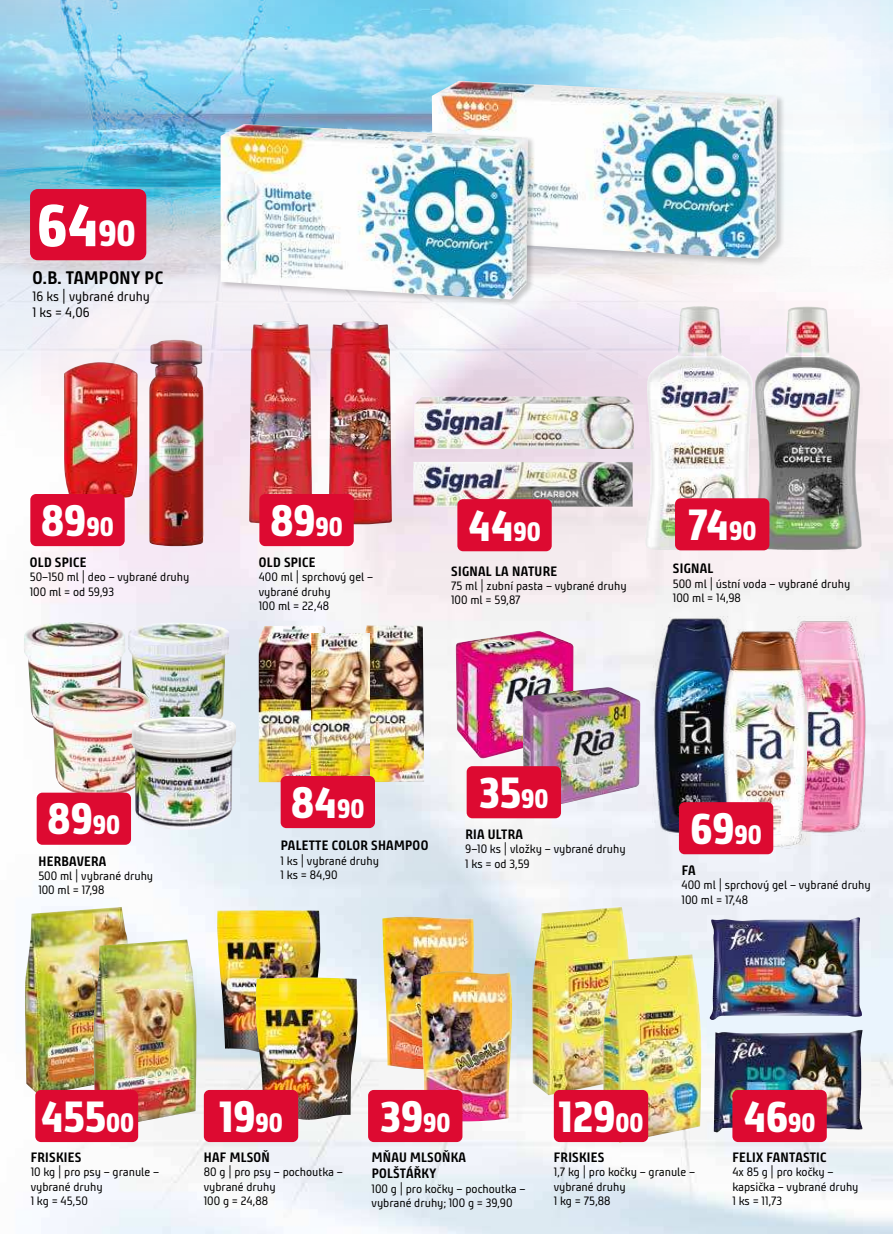
<style>
.page{position:relative;width:893px;height:1234px;background:#fff}
.page>*{position:absolute;margin:0;border:0;box-sizing:border-box;transform-origin:0 0}
.t1{font:800 59.25px "Bunday Clean";color:#fff}
.t2{font:800 43.35px "Bunday Clean";color:#fff}
.t3{font:700 18px "Bunday Clean";letter-spacing:.02em;color:#000}
.t4{font:700 13.5px/16.2px "Bunday Clean";letter-spacing:.02em;color:#000}
.t5{font:13.5px/16.2px "Bunday Clean";color:#000}
.t6{font:12px/14.4px "Bunday Clean";color:#000}
.s1{font-size:35.85px}
.s2{font-size:26.25px}
</style>
<div class="page">
<img style="left:31px;top:436px;width:862px;height:797px">
<img style="left:149px;top:436px;width:55px;height:110px">
<img style="left:24px;top:621px;width:101px;height:110px">
<img style="left:128px;top:622px;width:101px;height:94px">
<img style="left:49px;top:686px;width:101px;height:109px">
<img style="left:64px;top:436px;width:74px;height:63px">
<img style="left:131px;top:716px;width:105px;height:113px">
<img style="left:413px;top:462px;width:220px;height:44px">
<img style="left:456px;top:630px;width:117px;height:129px">
<img style="left:523px;top:687px;width:117px;height:121px">
<img style="left:645px;top:436px;width:108px;height:114px">
<img style="left:753px;top:436px;width:76px;height:114px">
<img style="left:652px;top:616px;width:88px;height:219px">
<img style="left:780px;top:616px;width:88px;height:219px">
<img style="left:217px;top:910px;width:103px;height:142px">
<img style="left:255px;top:977px;width:103px;height:143px">
<img style="left:25px;top:906px;width:106px;height:188px">
<img style="left:94px;top:939px;width:103px;height:188px">
<img style="left:382px;top:916px;width:92px;height:153px">
<img style="left:421px;top:970px;width:91px;height:151px">
<img style="left:532px;top:906px;width:99px;height:188px">
<img style="left:603px;top:954px;width:99px;height:188px">
<img style="left:710px;top:917px;width:152px;height:103px">
<img style="left:714px;top:1029px;width:149px;height:103px">
<div style="left:37px;top:792px;width:94px;height:52px;background:#dd0a31;border-radius:6px"></div>
<div style="left:30px;top:494px;width:95px;height:52px;background:#dd0a31;border-radius:6px"></div>
<div style="left:204px;top:1089px;width:94px;height:52px;background:#dd0a31;border-radius:6px"></div>
<div style="left:35px;top:1089px;width:103px;height:52px;background:#dd0a31;border-radius:6px"></div>
<div style="left:467px;top:766px;width:94px;height:52px;background:#dd0a31;border-radius:6px"></div>
<div style="left:457px;top:499px;width:95px;height:52px;background:#dd0a31;border-radius:6px"></div>
<div style="left:368px;top:1089px;width:94px;height:52px;background:#dd0a31;border-radius:6px"></div>
<div style="left:675px;top:498px;width:94px;height:52px;background:#dd0a31;border-radius:6px"></div>
<div style="left:554px;top:1089px;width:94px;height:52px;background:#dd0a31;border-radius:6px"></div>
<div style="left:732px;top:1089px;width:95px;height:52px;background:#dd0a31;border-radius:6px"></div>
<img style="left:259px;top:625px;width:66px;height:157px">
<img style="left:365px;top:625px;width:59px;height:157px">
<img style="left:311px;top:633px;width:59px;height:142px">
<div style="left:281px;top:775px;width:94px;height:52px;background:#dd0a31;border-radius:6px"></div>
<img style="left:0;top:0;width:893px;height:436px">
<div style="left:430px;top:79px;width:355px;height:188px;background:#000;opacity:.2"></div>
<img style="left:432px;top:81px;width:345px;height:177px">
<div style="left:219px;top:123px;width:316px;height:184px;background:#000;opacity:.2"></div>
<img style="left:221px;top:124px;width:307px;height:175px">
<div style="left:30px;top:189px;width:116px;height:71px;background:#dd0a31;border-radius:8px"></div>
<img style="left:249px;top:321px;width:63px;height:203px">
<img style="left:328px;top:321px;width:64px;height:203px">
<div style="left:259px;top:494px;width:95px;height:52px;background:#dd0a31;border-radius:6px"></div>
<img style="left:414px;top:396px;width:220px;height:53px">
<img style="left:721px;top:629px;width:86px;height:219px">
<div style="left:679px;top:802px;width:94px;height:52px;background:#dd0a31;border-radius:6px"></div>
<h1 class="t1" style="left:37px;top:194px;width:100px">64<span class="s1">90</span></h1>
<h3 class="t3" style="left:33px;top:266px;width:132px">O.B. TAMPONY PC</h3>
<p class="t5" style="left:32px;top:288px;width:119px">16 ks | vybrané druhy<br>1 ks = 4,06</p>
<h2 class="t2" style="left:41px;top:497px;width:74px">89<span class="s2">90</span></h2>
<p class="t4" style="left:30px;top:554px;width:58px">OLD SPICE</p>
<p class="t6" style="left:30px;top:570px;width:161px">50–150 ml | deo – vybrané druhy<br>100 ml = od 59,93</p>
<h2 class="t2" style="left:270px;top:497px;width:74px">89<span class="s2">90</span></h2>
<p class="t4" style="left:259px;top:554px;width:58px">OLD SPICE</p>
<p class="t6" style="left:259px;top:570px;width:116px">400 ml | sprchový gel – vybrané druhy<br>100 ml = 22,48</p>
<h2 class="t2" style="left:468px;top:502px;width:74px">44<span class="s2">90</span></h2>
<p class="t4" style="left:451px;top:562px;width:107px">SIGNAL LA NATURE</p>
<p class="t6" style="left:451px;top:578px;width:177px">75 ml | zubní pasta – vybrané druhy<br>100 ml = 59,87</p>
<h2 class="t2" style="left:688px;top:502px;width:70px">74<span class="s2">90</span></h2>
<p class="t4" style="left:673px;top:560px;width:42px">SIGNAL</p>
<p class="t6" style="left:673px;top:576px;width:179px">500 ml | ústní voda – vybrané druhy<br>100 ml = 14,98</p>
<h2 class="t2" style="left:479px;top:769px;width:71px">35<span class="s2">90</span></h2>
<h2 class="t2" style="left:291px;top:779px;width:75px">84<span class="s2">90</span></h2>
<h2 class="t2" style="left:48px;top:796px;width:74px">89<span class="s2">90</span></h2>
<p class="t4" style="left:465px;top:826px;width:59px">RIA ULTRA</p>
<p class="t6" style="left:465px;top:841px;width:162px">9–10 ks | vložky – vybrané druhy</p>
<p class="t4" style="left:281px;top:837px;width:149px">PALETTE COLOR SHAMPOO</p>
<p class="t6" style="left:281px;top:853px;width:100px">1 ks | vybrané druhy<br>1 ks = 84,90</p>
<p class="t4" style="left:38px;top:852px;width:69px">HERBAVERA</p>
<p class="t6" style="left:465px;top:856px;width:66px">1 ks = od 3,59</p>
<p class="t6" style="left:38px;top:868px;width:116px">500 ml | vybrané druhy<br>100 ml = 17,98</p>
<h2 class="t2" style="left:690px;top:805px;width:73px">69<span class="s2">90</span></h2>
<p class="t4" style="left:682px;top:861px;width:15px">FA</p>
<p class="t6" style="left:682px;top:877px;width:191px">400 ml | sprchový gel – vybrané druhy<br>100 ml = 17,48</p>
<h2 class="t2" style="left:41px;top:1093px;width:95px">455<span class="s2">00</span></h2>
<h2 class="t2" style="left:219px;top:1093px;width:65px">19<span class="s2">90</span></h2>
<p class="t4" style="left:31px;top:1148px;width:52px">FRISKIES</p>
<p class="t6" style="left:31px;top:1164px;width:130px">10 kg | pro psy – granule – vybrané druhy<br>1 kg = 45,50</p>
<p class="t4" style="left:204px;top:1148px;width:67px">HAF MLSOŇ</p>
<p class="t6" style="left:204px;top:1164px;width:141px">80 g | pro psy – pochoutka – vybrané druhy<br>100 g = 24,88</p>
<h2 class="t2" style="left:380px;top:1093px;width:72px">39<span class="s2">90</span></h2>
<p class="t4" style="left:372px;top:1148px;width:96px">MŇAU MLSOŇKA<br>POLŠTÁŘKY</p>
<p class="t6" style="left:372px;top:1180px;width:156px">100 g | pro kočky – pochoutka – vybrané druhy; 100 g = 39,90</p>
<h2 class="t2" style="left:558px;top:1093px;width:87px">129<span class="s2">00</span></h2>
<h2 class="t2" style="left:743px;top:1093px;width:74px">46<span class="s2">90</span></h2>
<p class="t4" style="left:554px;top:1148px;width:52px">FRISKIES</p>
<p class="t6" style="left:554px;top:1164px;width:143px">1,7 kg | pro kočky – granule – vybrané druhy<br>1 kg = 75,88</p>
<p class="t4" style="left:732px;top:1148px;width:96px">FELIX FANTASTIC</p>
<p class="t6" style="left:732px;top:1164px;width:128px">4x 85 g | pro kočky – kapsička – vybrané druhy<br>1 ks = 11,73</p>
</div>
